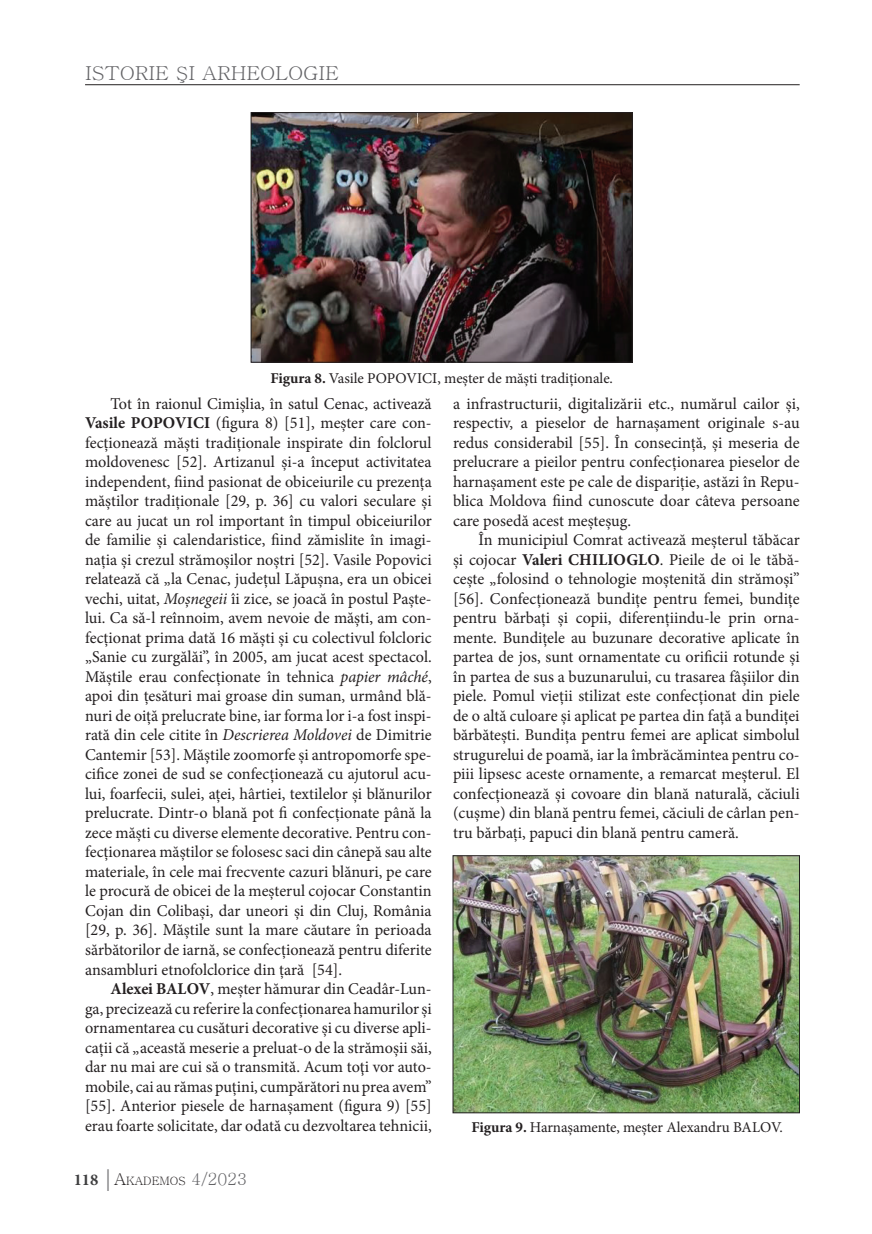
<style>
.page{position:relative;width:872px;height:1234px;background:#fff}
.page>*{position:absolute;margin:0;border:0;box-sizing:border-box;transform-origin:0 0}
.t1{font:19.2px "Batang";color:#636366;scale:1.06 1}
.t2{font:16.5px/19.5px "Minion Pro";color:#231f20;text-align:justify}
.t3{font:15px "Minion Pro";letter-spacing:-.005em;color:#231f20}
.t4{font:11.55px "Batang";color:#231f20}
.s1{font-weight:700}
.s2{font-style:italic}
.s3{font-family:"Minion Pro";font-weight:700;font-size:16.5px;color:#3e3e3f}
.s4{font-family:"Garamond";font-size:24px;color:#636366}
.s5{font-size:16.5px}
.s6{font-size:16.5px;color:#636366}
</style>
<div class="page">
<hr style="left:85px;top:84px;width:714px;height:1px;background:#231f20">
<img style="left:455px;top:857px;width:342px;height:253px">
<div style="left:453px;top:855px;width:346px;height:257px;border:1px solid #231f20"></div>
<img style="left:253px;top:114px;width:377px;height:246px">
<div style="left:251px;top:112px;width:381px;height:250px;border:1px solid #231f20"></div>
<p class="t1" style="left:85px;top:64px;width:241px">ISTORIE ŞI ARHEOLOGIE</p>
<p class="t3" style="left:270px;top:367px;width:344px"><span class="s1">Figura 8.</span> Vasile POPOVICI, meșter de măști tradiționale.</p>
<p class="t2" style="left:85px;top:393px;width:348px;text-indent:26px">Tot în raionul Cimișlia, în satul Cenac, activează <span class="s1">Vasile POPOVICI</span> (figura 8) [51], meșter care con&shy;fecționează măști tradiționale inspirate din folclorul moldovenesc [52]. Artizanul și-a început activitatea independent, fiind pasionat de obiceiurile cu prezența măștilor tradiționale [29, p. 36] cu valori seculare și care au jucat un rol important în timpul obiceiurilor de familie și calendaristice, fiind zămislite în imagi&shy;nația şi crezul strămoșilor noștri [52]. Vasile Popovici relatează că „la Cenac, județul Lăpușna, era un obicei vechi, uitat, <span class="s2">Moșnegeii</span> îi zice, se joacă în postul Paște&shy;lui. Ca să-l reînnoim, avem nevoie de măști, am con&shy;fecționat prima dată 16 măști și cu colectivul folcloric „Sanie cu zurgălăi”, în 2005, am jucat acest spectacol.<br>Măștile erau confecționate în tehnica <span class="s2">papier mâché</span>, apoi din țesături mai groase din suman, urmând blă&shy;nuri de oiță prelucrate bine, iar forma lor i-a fost inspi&shy;rată din cele citite în <span class="s2">Descrierea Moldovei</span> de Dimitrie Cantemir [53]. Măștile zoomorfe și antropomorfe spe&shy;cifice zonei de sud se confecționează cu ajutorul acu&shy;lui, foarfecii, sulei, aței, hârtiei, textilelor și blănurilor prelucrate. Dintr-o blană pot fi confecționate până la zece măști cu diverse elemente decorative. Pentru con&shy;fecționarea măștilor se folosesc saci din cânepă sau alte materiale, în cele mai frecvente cazuri blănuri, pe care le procură de obicei de la meșterul cojocar Constantin Cojan din Colibași, dar uneori și din Cluj, România [29, p. 36]. Măștile sunt la mare căutare în perioada sărbătorilor de iarnă, se confecționează pentru diferite ansambluri etnofolclorice din țară [54].</p>
<p class="t2" style="left:85px;top:978px;width:348px;text-indent:26px"><span class="s1">Alexei BALOV</span>, meșter hămurar din Ceadâr-Lun&shy;ga, precizează cu referire la confecționarea hamurilor și ornamentarea cu cusături decorative și cu diverse apli&shy;cații că „această meserie a preluat-o de la strămoşii săi, dar nu mai are cui să o transmită. Acum toţi vor auto&shy;mobile, cai au rămas puțini, cumpărători nu prea avem” [55]. Anterior piesele de harnașament (figura 9) [55] erau foarte solicitate, dar odată cu dezvoltarea tehnicii,</p>
<p class="t4" style="left:74px;top:1175px;width:175px"><span class="s3">118</span> <span class="s4">|</span><span class="s5">A</span>KADEMOS <span class="s6">4/2023</span></p>
<p class="t2" style="left:453px;top:393px;width:348px">a infrastructurii, digitalizării etc., numărul cailor și, respectiv, a pieselor de harnașament originale s-au redus considerabil [55]. În consecință, și meseria de prelucrare a pieilor pentru confecționarea pieselor de harnașament este pe cale de dispariție, astăzi în Repu&shy;blica Moldova fiind cunoscute doar câteva persoane care posedă acest meșteșug.</p>
<p class="t2" style="left:453px;top:530px;width:348px;text-indent:26px">În municipiul Comrat activează meșterul tăbăcar și cojocar <span class="s1">Valeri CHILIOGLO</span>. Pieile de oi le tăbă&shy;cește „folosind o tehnologie moștenită din strămoși” [56]. Confecționează bundițe pentru femei, bundițe pentru bărbați și copii, diferențiindu-le prin orna&shy;mente. Bundițele au buzunare decorative aplicate în partea de jos, sunt ornamentate cu orificii rotunde și în partea de sus a buzunarului, cu trasarea fâșiilor din piele. Pomul vieții stilizat este confecționat din piele de o altă culoare și aplicat pe partea din față a bundiței bărbătești. Bundița pentru femei are aplicat simbolul strugurelui de poamă, iar la îmbrăcămintea pentru co&shy;piii lipsesc aceste ornamente, a remarcat meșterul. El confecționează și covoare din blană naturală, căciuli (cușme) din blană pentru femei, căciuli de cârlan pen&shy;tru bărbați, papuci din blană pentru cameră.</p>
<p class="t3" style="left:471px;top:1116px;width:313px"><span class="s1">Figura 9.</span> Harnașamente, meșter Alexandru BALOV.</p>
</div>
